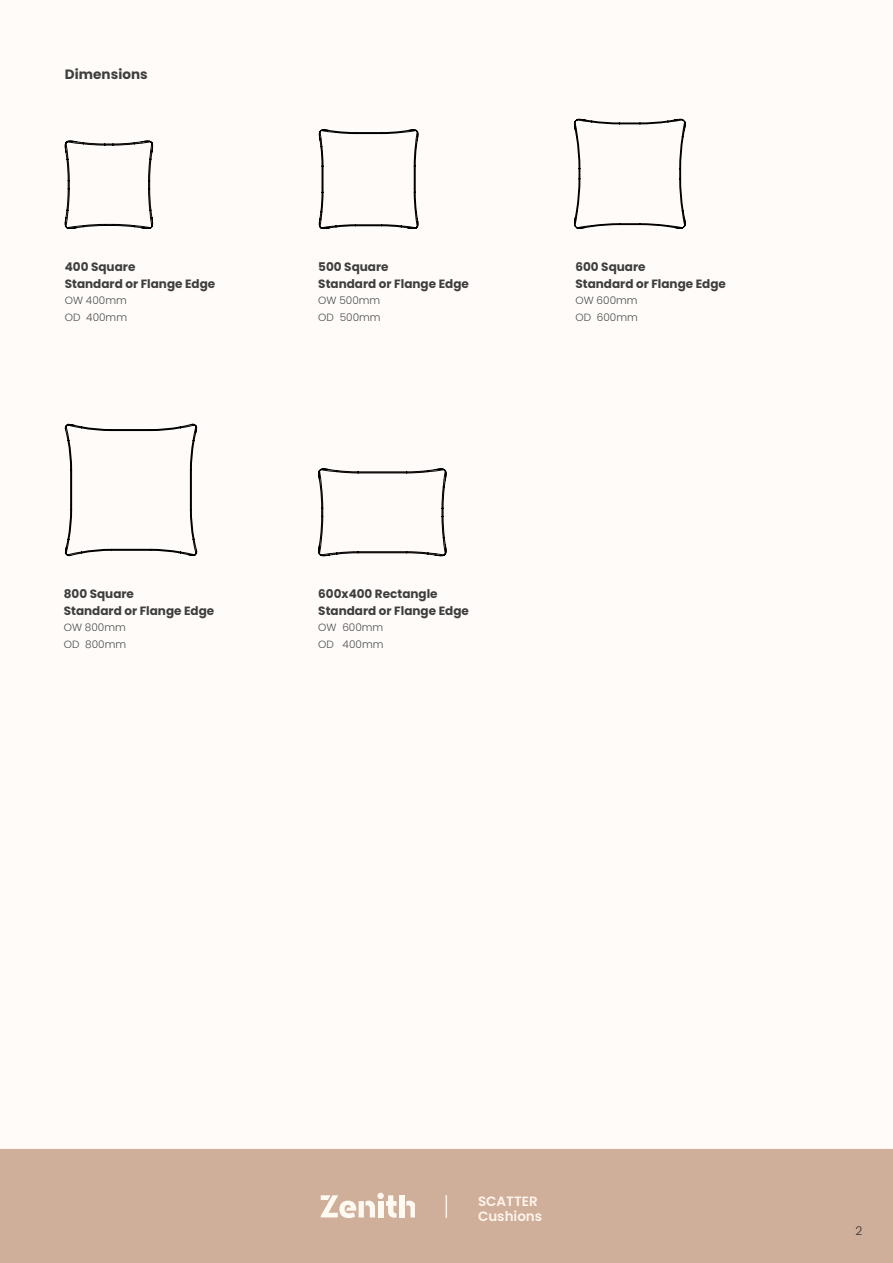
<style>
.page{position:relative;width:893px;height:1263px;background:#fffbf8}
.page>*{position:absolute;margin:0;border:0;box-sizing:border-box;transform-origin:0 0}
.PRODUCT_NAME_BOTTOM{font:600 13.5px/15px "Poppins";color:#fff5ed}
.COPY{font:700 13.5px "Poppins";letter-spacing:.005em;color:#3e3e3f}
.COPY-2{font:700 12px/16.5px "Poppins";color:#3e3e3f}
.t1{font:300 12px "Poppins";color:#312f30}
.COPY-3{font:300 10.5px "Poppins";color:#4b4c4d}
</style>
<div class="page">
<div style="left:0;top:1150px;width:893px;height:113px;background:#cfae9a"></div>
<svg style="left:446px;top:1195px;width:1px;height:23px"></svg>
<div style="left:378px;top:1201px;width:5px;height:16px;background:#fefaf2"></div>
<div style="left:377px;top:1193px;width:7px;height:6px;background:#fefaf2;border-radius:50%"></div>
<svg style="left:386px;top:1195px;width:11px;height:23px"></svg>
<div style="left:399px;top:1195px;width:6px;height:22px;background:#fefaf2"></div>
<svg style="left:406px;top:1200px;width:9px;height:17px"></svg>
<svg style="left:321px;top:1195px;width:54px;height:23px"></svg>
<svg style="left:65px;top:140px;width:88px;height:89px"></svg>
<svg style="left:319px;top:129px;width:99px;height:100px"></svg>
<svg style="left:574px;top:119px;width:112px;height:110px"></svg>
<svg style="left:65px;top:424px;width:132px;height:132px"></svg>
<svg style="left:318px;top:468px;width:128px;height:88px"></svg>
<p class="COPY" style="left:65px;top:66px;width:84px">Dimensions</p>
<p class="COPY-2" style="left:65px;top:259px;width:152px">400 Square<br>Standard or Flange Edge</p>
<p class="COPY-3" style="left:65px;top:294px;width:64px">OW 400mm</p>
<p class="COPY-3" style="left:65px;top:311px;width:64px">OD 400mm</p>
<p class="COPY-2" style="left:318px;top:259px;width:152px">500 Square<br>Standard or Flange Edge</p>
<p class="COPY-3" style="left:318px;top:294px;width:64px">OW 500mm</p>
<p class="COPY-3" style="left:318px;top:311px;width:64px">OD 500mm</p>
<p class="COPY-2" style="left:64px;top:586px;width:152px">800 Square<br>Standard or Flange Edge</p>
<p class="COPY-3" style="left:64px;top:621px;width:64px">OW 800mm</p>
<p class="COPY-3" style="left:64px;top:638px;width:64px">OD 800mm</p>
<p class="COPY-2" style="left:318px;top:586px;width:152px">600x400 Rectangle<br>Standard or Flange Edge</p>
<p class="COPY-3" style="left:318px;top:621px;width:67px">OW 600mm</p>
<p class="COPY-3" style="left:318px;top:638px;width:67px">OD 400mm</p>
<p class="COPY-2" style="left:575px;top:259px;width:152px">600 Square<br>Standard or Flange Edge</p>
<p class="COPY-3" style="left:575px;top:294px;width:64px">OW 600mm</p>
<p class="COPY-3" style="left:575px;top:311px;width:64px">OD 600mm</p>
<p class="PRODUCT_NAME_BOTTOM" style="left:478px;top:1194px;width:66px">SCATTER<br>Cushions</p>
<p class="t1" style="left:856px;top:1224px;width:8px">2</p>
</div>
